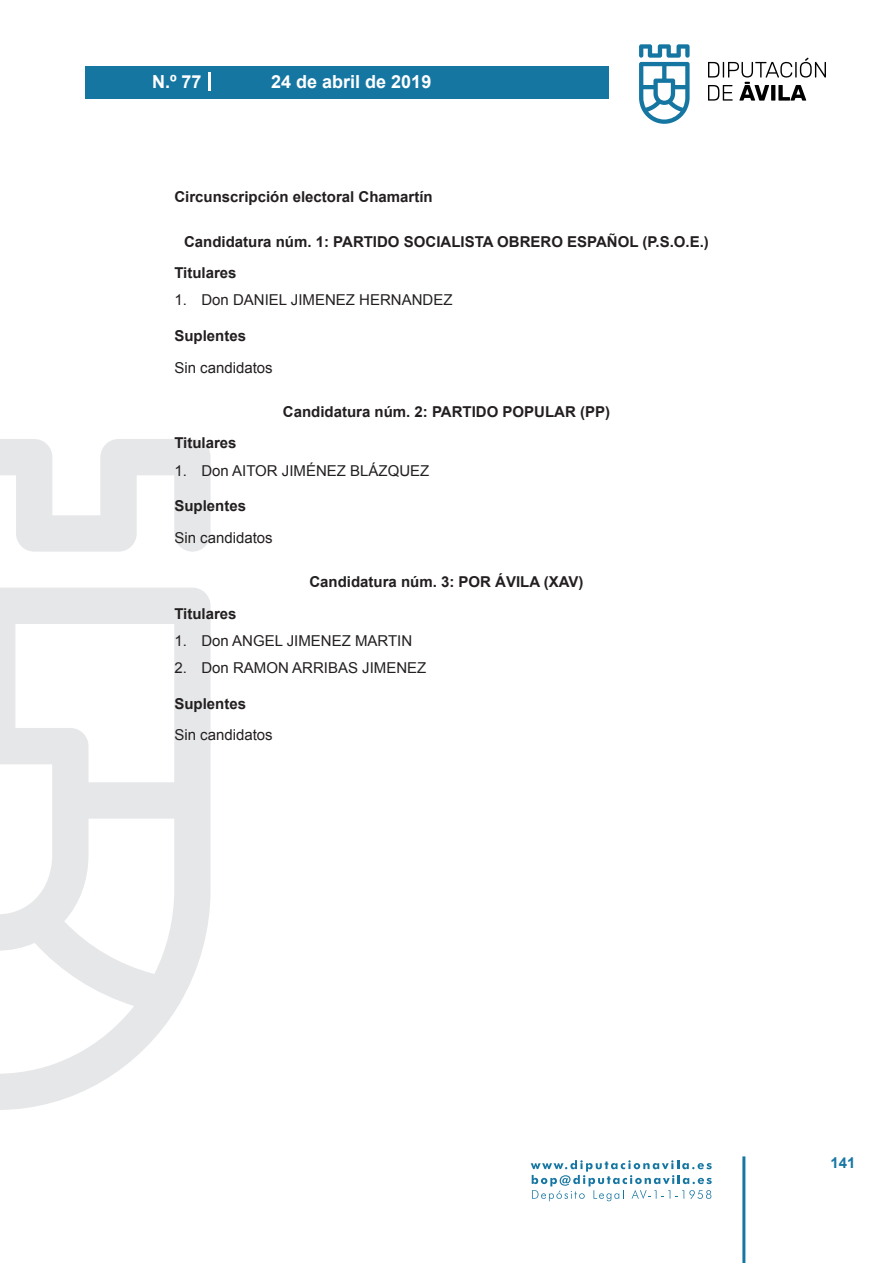
<style>
.page{position:relative;width:893px;height:1263px;background:#fff}
.page>*{position:absolute;margin:0;border:0;box-sizing:border-box;transform-origin:0 0}
.t1{font:700 18px "Arial";color:#fff}
.t2{font:700 15px/31.5px "Arial";color:#231f20}
.t3{font:15px "Arial";color:#231f20}
.t4{font:700 15px "Arial";color:#1876a3}
</style>
<div class="page">
<svg style="left:531px;top:1160px;width:181px;height:41px"></svg>
<div style="left:85px;top:66px;width:523px;height:33px;background:#1676a2"></div>
<svg style="left:639px;top:44px;width:51px;height:80px"></svg>
<svg style="left:708px;top:58px;width:118px;height:43px"></svg>
<hr style="left:742px;top:1156px;width:3px;height:107px;background:#1876a3">
<svg style="left:208px;top:72px;width:2px;height:18px"></svg>
<svg style="left:0;top:439px;width:211px;height:671px"></svg>
<p class="t1" style="left:152px;top:69px;width:51px">N.º 77</p>
<p class="t1" style="left:271px;top:69px;width:162px">24 de abril de 2019</p>
<p class="t2" style="left:174px;top:182px;width:260px">Circunscripción electoral Chamartín</p>
<p class="t2" style="left:174px;top:226px;width:536px;text-indent:10px">Candidatura núm. 1: PARTIDO SOCIALISTA OBRERO ESPAÑOL (P.S.O.E.)<br>Titulares</p>
<p class="t3" style="left:174px;top:290px;width:280px">1. Don DANIEL JIMENEZ HERNANDEZ</p>
<p class="t2" style="left:174px;top:320px;width:73px">Suplentes</p>
<p class="t3" style="left:174px;top:357px;width:100px">Sin candidatos</p>
<p class="t2" style="left:283px;top:396px;width:329px">Candidatura núm. 2: PARTIDO POPULAR (PP)</p>
<p class="t2" style="left:174px;top:428px;width:64px">Titulares</p>
<p class="t3" style="left:174px;top:460px;width:257px">1. Don AITOR JIMÉNEZ BLÁZQUEZ</p>
<p class="t2" style="left:174px;top:491px;width:73px">Suplentes</p>
<p class="t3" style="left:174px;top:528px;width:100px">Sin candidatos</p>
<p class="t2" style="left:309px;top:567px;width:276px">Candidatura núm. 3: POR ÁVILA (XAV)</p>
<p class="t2" style="left:174px;top:598px;width:64px">Titulares</p>
<p class="t3" style="left:174px;top:631px;width:239px">1. Don ANGEL JIMENEZ MARTIN</p>
<p class="t3" style="left:174px;top:658px;width:254px">2. Don RAMON ARRIBAS JIMENEZ</p>
<p class="t2" style="left:174px;top:688px;width:73px">Suplentes</p>
<p class="t3" style="left:174px;top:725px;width:100px">Sin candidatos</p>
<p class="t4" style="left:831px;top:1153px;width:27px">141</p>
</div>
